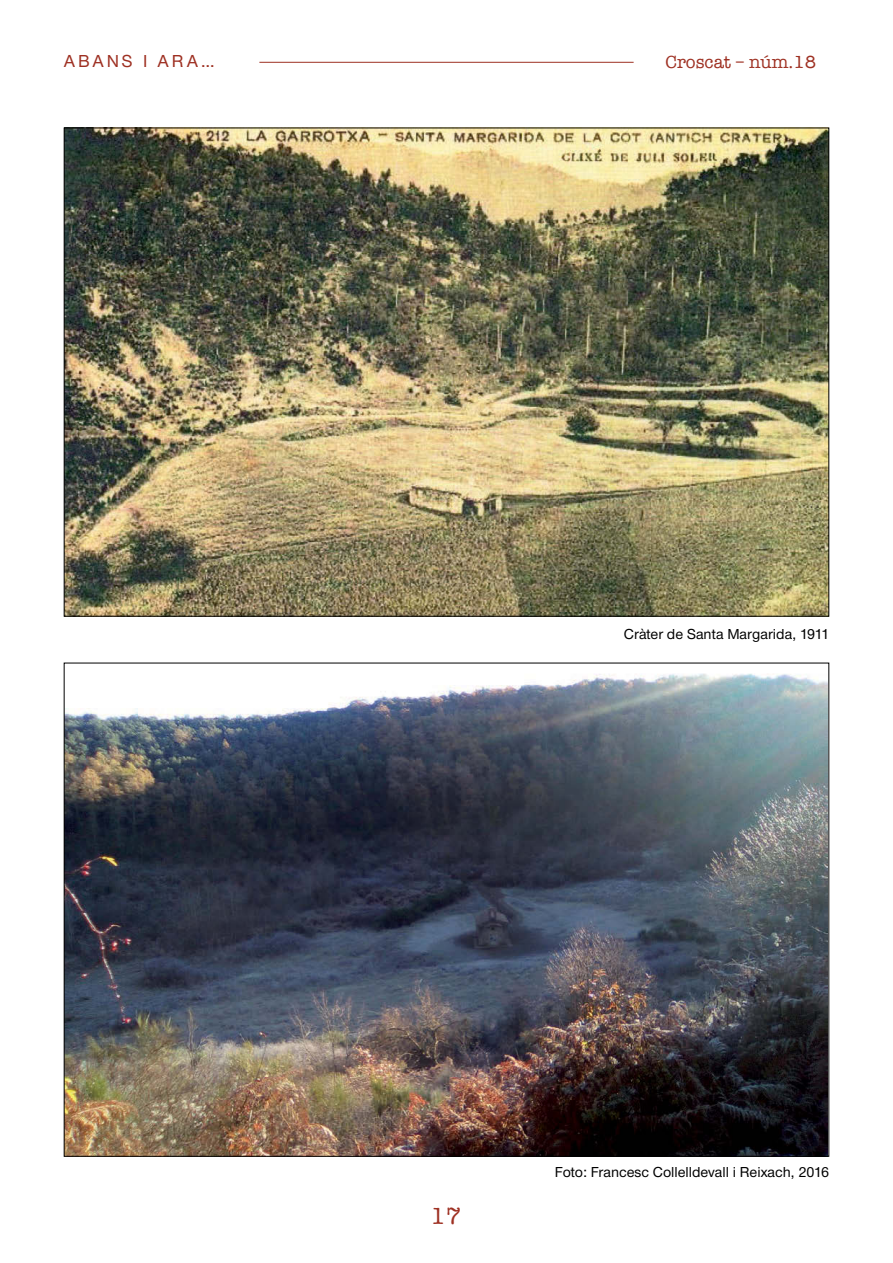
<style>
.page{position:relative;width:893px;height:1263px;background:#fff}
.page>*{position:absolute;margin:0;border:0;box-sizing:border-box;transform-origin:0 0}
.t1{font:24px "American Typewriter";color:#9e3022}
.t2{font:18px "American Typewriter";color:#9e3022}
.t3{font:500 18px "Nimbus Sans Novus T";letter-spacing:.16em;color:#9e3022}
.t4{font:500 15px "Nimbus Sans Novus T";color:#000}
</style>
<div class="page">
<hr style="left:259px;top:62px;width:375px;height:1px;background:#9e3022">
<img style="left:66px;top:673px;width:761px;height:482px">
<img style="left:66px;top:130px;width:761px;height:485px">
<p class="t3" style="left:64px;top:50px;width:152px">ABANS I ARA…</p>
<p class="t2" style="left:666px;top:52px;width:152px">Croscat – núm.18</p>
<p class="t4" style="left:624px;top:625px;width:207px">Cràter de Santa Margarida, 1911</p>
<h1 class="t1" style="left:431px;top:1202px;width:32px">17</h1>
<p class="t4" style="left:555px;top:1163px;width:276px">Foto: Francesc Collelldevall i Reixach, 2016</p>
</div>
